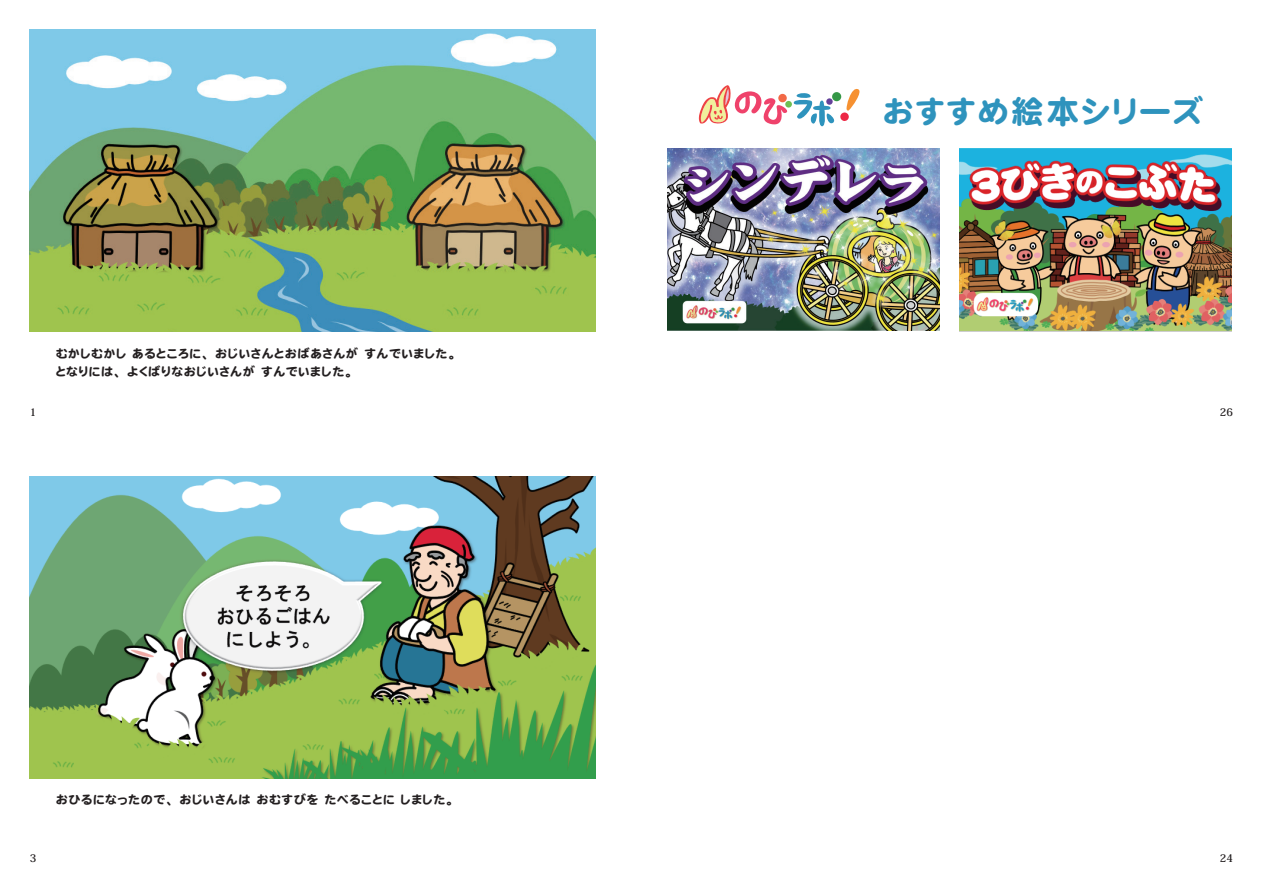
<style>
.page{position:relative;width:1263px;height:893px;background:#fff}
.page>*{position:absolute;margin:0;border:0;box-sizing:border-box;transform-origin:0 0}
.t1{font:31.95px "DF Maru Gothic SB WING RKSJ H";letter-spacing:.1em;color:#2e93bd}
.t2{font:12.45px/18px "DF Maru Gothic SB WING RKSJ H";letter-spacing:.1em;color:#231f20}
.t3{font:700 10.5px "Koz Min Pr 6 N";color:#231f20}
</style>
<div class="page">
<img style="left:30px;top:476px;width:565px;height:302px">
<img style="left:30px;top:30px;width:565px;height:302px">
<svg style="left:846px;top:89px;width:14px;height:22px"></svg>
<div style="left:840px;top:112px;width:9px;height:9px;background:#ed2845;border-radius:4px"></div>
<div style="left:832px;top:92px;width:9px;height:9px;background:#359747;border-radius:50%"></div>
<svg style="left:699px;top:85px;width:139px;height:42px"></svg>
<img style="left:959px;top:148px;width:272px;height:183px">
<img style="left:668px;top:148px;width:272px;height:182px">
<p class="t2" style="left:56px;top:345px;width:400px">むかしむかし あるところに、 おじいさんとおばあさんが すんでいました。となりには、よくばりなおじいさんが すんでいました。</p>
<h1 class="t1" style="left:883px;top:95px;width:321px">おすすめ絵本シリーズ</h1>
<p class="t3" style="left:30px;top:406px;width:8px">1</p>
<p class="t3" style="left:1220px;top:406px;width:15px">26</p>
<p class="t2" style="left:56px;top:791px;width:398px">おひるになったので、 おじいさんは おむすびを たべることに しました。</p>
<p class="t3" style="left:30px;top:852px;width:8px">3</p>
<p class="t3" style="left:1220px;top:852px;width:15px">24</p>
</div>
